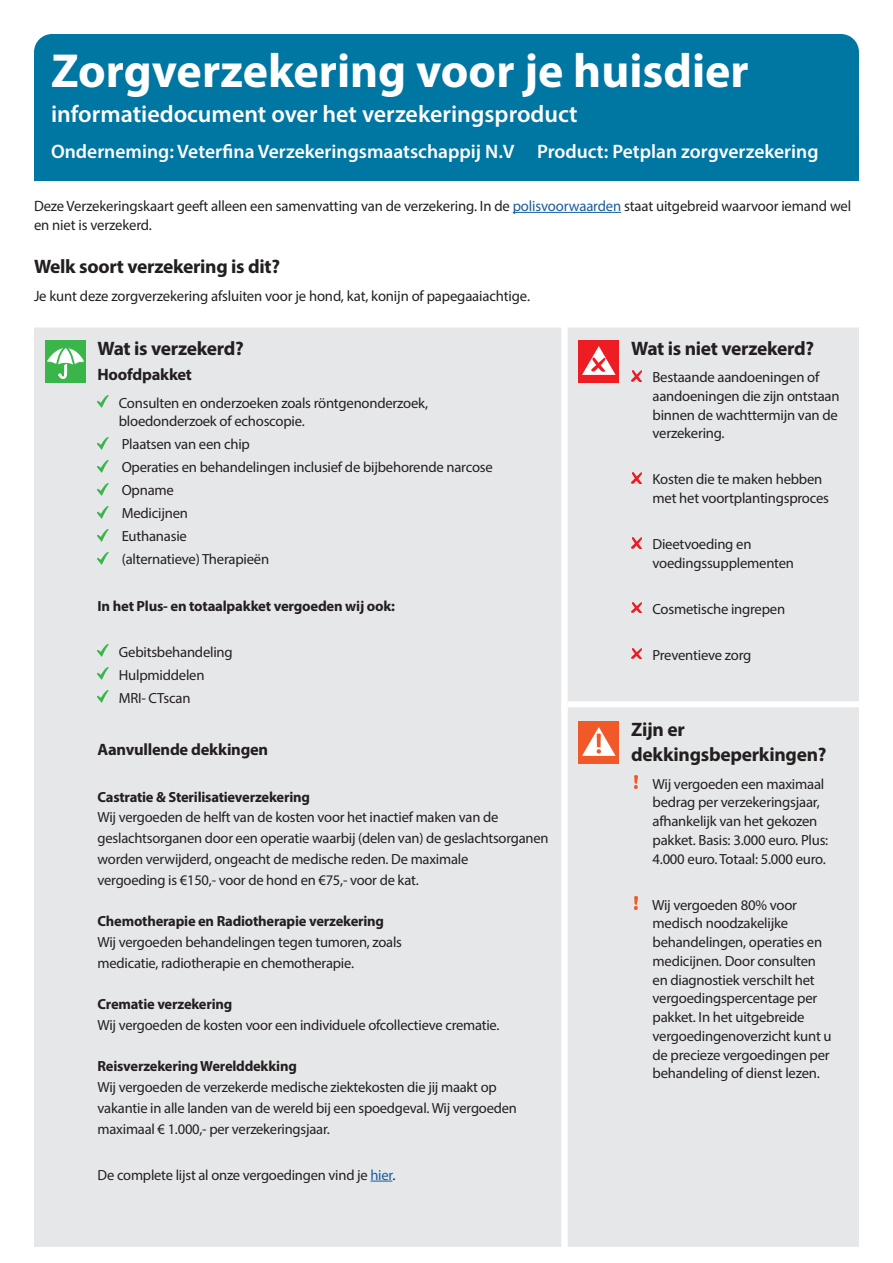
<style>
.page{position:relative;width:893px;height:1263px;background:#fff}
.page>*{position:absolute;margin:0;border:0;box-sizing:border-box;transform-origin:0 0}
.Form_title{font:700 48px "Myriad Pro";color:#fff}
.Form_sub_title{font:600 24px "Myriad Pro";color:#fff}
.Cover_subhead{font:700 19.5px/25.5px "Myriad Pro";letter-spacing:-.015em;color:#231f20}
.Company_Product_head{font:600 19.5px "Myriad Pro";color:#fff}
.Covered_bullets{font:700 16.5px "Myriad Pro";letter-spacing:-.015em;color:#231f20}
.Cover_subhead-2{font:700 16.5px "Myriad Pro";letter-spacing:-.015em;color:#231f20}
.Form_intro{font:15px/19.5px "Myriad Pro";letter-spacing:-.01em;color:#231f20}
.Covered_bullets-2{font:14.7px/18.8px "Myriad Pro";letter-spacing:-.015em;color:#231f20}
.Covered_bullets-3{font:700 14.7px "Myriad Pro";letter-spacing:-.015em;color:#231f20}
.s1{color:#175d9e}
</style>
<div class="page">
<div style="left:34px;top:34px;width:825px;height:147px;background:#0076a3;border-radius:18px"></div>
<hr style="left:513px;top:212px;width:108px;height:1px;background:#175d9e">
<div style="left:34px;top:328px;width:825px;height:919px;background:#e6e7e9"></div>
<div style="left:568px;top:701px;width:59px;height:6px;background:#fff"></div>
<div style="left:627px;top:701px;width:232px;height:6px;background:#fff"></div>
<div style="left:561px;top:705px;width:7px;height:6px;background:#fff"></div>
<div style="left:45px;top:340px;width:41px;height:43px;background:#3ab54a"></div>
<svg style="left:47px;top:344px;width:37px;height:35px"></svg>
<svg style="left:370px;top:1181px;width:22px;height:1px"></svg>
<svg style="left:98px;top:396px;width:10px;height:12px"></svg>
<svg style="left:98px;top:438px;width:10px;height:11px"></svg>
<svg style="left:98px;top:461px;width:10px;height:11px"></svg>
<svg style="left:98px;top:484px;width:10px;height:11px"></svg>
<svg style="left:98px;top:507px;width:10px;height:11px"></svg>
<svg style="left:98px;top:530px;width:10px;height:11px"></svg>
<svg style="left:98px;top:553px;width:10px;height:11px"></svg>
<svg style="left:98px;top:645px;width:10px;height:11px"></svg>
<svg style="left:98px;top:668px;width:10px;height:11px"></svg>
<svg style="left:98px;top:691px;width:10px;height:11px"></svg>
<div style="left:578px;top:340px;width:41px;height:43px;background:#ee1d23"></div>
<svg style="left:582px;top:346px;width:34px;height:29px"></svg>
<svg style="left:631px;top:370px;width:11px;height:11px"></svg>
<svg style="left:631px;top:473px;width:11px;height:10px"></svg>
<svg style="left:631px;top:537px;width:11px;height:11px"></svg>
<svg style="left:631px;top:602px;width:11px;height:11px"></svg>
<svg style="left:631px;top:648px;width:11px;height:11px"></svg>
<div style="left:578px;top:721px;width:41px;height:43px;background:#f15929"></div>
<svg style="left:582px;top:727px;width:34px;height:29px"></svg>
<img style="left:634px;top:775px;width:4px;height:14px">
<img style="left:634px;top:896px;width:4px;height:14px">
<p class="Form_title" style="left:51px;top:40px;width:699px">Zorgverzekering voor je huisdier</p>
<p class="Form_sub_title" style="left:51px;top:99px;width:528px">informatiedocument over het verzekeringsproduct</p>
<p class="Company_Product_head" style="left:51px;top:139px;width:769px">Onderneming: Veterfina Verzekeringsmaatschappij N.V Product: Petplan zorgverzekering</p>
<p class="Form_intro" style="left:34px;top:196px;width:819px">Deze Verzekeringskaart geeft alleen een samenvatting van de verzekering. In de <span class="s1">polisvoorwaarden</span> staat uitgebreid waarvoor iemand wel en niet is verzekerd.</p>
<p class="Cover_subhead" style="left:34px;top:253px;width:247px">Welk soort verzekering is dit?</p>
<p class="Form_intro" style="left:34px;top:286px;width:497px">Je kunt deze zorgverzekering afsluiten voor je hond, kat, konijn of papegaaiachtige.</p>
<p class="Cover_subhead" style="left:98px;top:335px;width:148px">Wat is verzekerd?</p>
<p class="Cover_subhead-2" style="left:98px;top:364px;width:96px">Hoofdpakket</p>
<p class="Covered_bullets-2" style="left:119px;top:393px;width:311px">Consulten en onderzoeken zoals röntgenonderzoek, bloedonderzoek of echoscopie.</p>
<p class="Covered_bullets-2" style="left:122px;top:435px;width:130px">Plaatsen van een chip</p>
<p class="Covered_bullets-2" style="left:122px;top:458px;width:373px">Operaties en behandelingen inclusief de bijbehorende narcose</p>
<p class="Covered_bullets-2" style="left:122px;top:481px;width:54px">Opname</p>
<p class="Covered_bullets-2" style="left:122px;top:504px;width:68px">Medicijnen</p>
<p class="Covered_bullets-2" style="left:122px;top:527px;width:67px">Euthanasie</p>
<p class="Covered_bullets-2" style="left:122px;top:550px;width:149px">(alternatieve) Therapieën</p>
<p class="Covered_bullets-3" style="left:98px;top:596px;width:299px">In het Plus- en totaalpakket vergoeden wij ook:</p>
<p class="Covered_bullets-2" style="left:119px;top:642px;width:115px">Gebitsbehandeling</p>
<p class="Covered_bullets-2" style="left:119px;top:665px;width:87px">Hulpmiddelen</p>
<p class="Covered_bullets-2" style="left:119px;top:688px;width:73px">MRI- CTscan</p>
<p class="Cover_subhead" style="left:631px;top:335px;width:184px">Wat is niet verzekerd?</p>
<p class="Covered_bullets-2" style="left:652px;top:368px;width:189px">Bestaande aandoeningen of aandoeningen die zijn ontstaan binnen de wachttermijn van de verzekering.</p>
<p class="Covered_bullets-2" style="left:652px;top:470px;width:178px">Kosten die te maken hebben met het voortplantingsproces</p>
<p class="Covered_bullets-2" style="left:652px;top:535px;width:143px">Dieetvoeding en voedingssupplementen</p>
<p class="Covered_bullets-2" style="left:652px;top:599px;width:134px">Cosmetische ingrepen</p>
<p class="Covered_bullets-2" style="left:652px;top:645px;width:100px">Preventieve zorg</p>
<p class="Covered_bullets" style="left:98px;top:739px;width:172px">Aanvullende dekkingen</p>
<p class="Covered_bullets-3" style="left:98px;top:787px;width:214px">Castratie &amp; Sterilisatieverzekering</p>
<p class="Covered_bullets-2" style="left:98px;top:808px;width:402px">Wij vergoeden de helft van de kosten voor het inactief maken van de</p>
<p class="Covered_bullets-2" style="left:98px;top:828px;width:452px">geslachtsorganen door een operatie waarbij (delen van) de geslachtsorganen</p>
<p class="Covered_bullets-2" style="left:98px;top:849px;width:372px">worden verwijderd, ongeacht de medische reden. De maximale</p>
<p class="Covered_bullets-2" style="left:98px;top:870px;width:323px">vergoeding is €150,- voor de hond en €75,- voor de kat.</p>
<p class="Covered_bullets-3" style="left:98px;top:911px;width:288px">Chemotherapie en Radiotherapie verzekering</p>
<p class="Covered_bullets-2" style="left:98px;top:932px;width:306px">Wij vergoeden behandelingen tegen tumoren, zoals</p>
<p class="Covered_bullets-2" style="left:98px;top:953px;width:258px">medicatie, radiotherapie en chemotherapie.</p>
<p class="Covered_bullets-3" style="left:98px;top:994px;width:136px">Crematie verzekering</p>
<p class="Covered_bullets-2" style="left:98px;top:1015px;width:403px">Wij vergoeden de kosten voor een individuele ofcollectieve crematie.</p>
<p class="Covered_bullets-3" style="left:98px;top:1057px;width:201px">Reisverzekering Werelddekking</p>
<p class="Covered_bullets-2" style="left:98px;top:1077px;width:401px">Wij vergoeden de verzekerde medische ziektekosten die jij maakt op</p>
<p class="Covered_bullets-2" style="left:98px;top:1098px;width:421px">vakantie in alle landen van de wereld bij een spoedgeval. Wij vergoeden</p>
<p class="Covered_bullets-2" style="left:98px;top:1119px;width:234px">maximaal € 1.000,- per verzekeringsjaar.</p>
<p class="Covered_bullets-2" style="left:98px;top:1165px;width:299px">De complete lijst al onze vergoedingen vind je <span class="s1">hier</span>.</p>
<p class="Cover_subhead" style="left:631px;top:716px;width:197px">Zijn er dekkingsbeperkingen?</p>
<p class="Covered_bullets-2" style="left:652px;top:774px;width:177px">Wij vergoeden een maximaal bedrag per verzekeringsjaar, afhankelijk van het gekozen pakket. Basis: 3.000 euro. Plus:<br>4.000 euro. Totaal: 5.000 euro.</p>
<p class="Covered_bullets-2" style="left:652px;top:895px;width:181px">Wij vergoeden 80% voor medisch noodzakelijke behandelingen, operaties en medicijnen. Door consulten en diagnostiek verschilt het vergoedingspercentage per pakket. In het uitgebreide vergoedingenoverzicht kunt u de precieze vergoedingen per behandeling of dienst lezen.</p>
</div>
